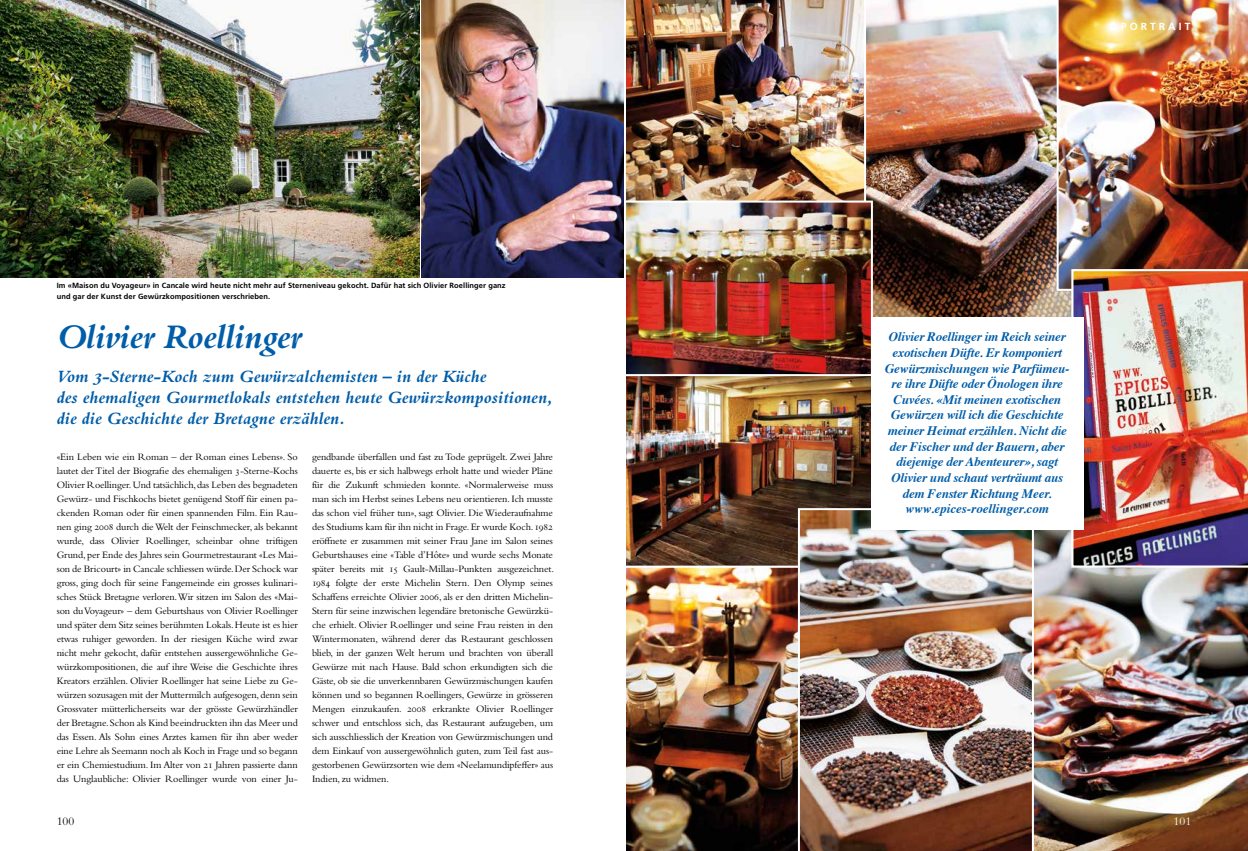
<style>
.page{position:relative;width:1248px;height:851px;background:#fff}
.page>*{position:absolute;margin:0;border:0;box-sizing:border-box;transform-origin:0 0}
.t1{font:italic 700 36px "Bembo Std";letter-spacing:-.02em;color:#005da9}
.t2{font:italic 700 18px/21px "Bembo Std";color:#005da9}
.t3{font:italic 700 13px/15.6px "Times";letter-spacing:-.015em;color:#005da9;text-align:center}
.t4{font:12px "Bembo Std";color:#000}
.t5{font:12px "Bembo Std";color:#fff}
.t6{font:700 10.3px "Frutiger LT Std";letter-spacing:.3em;color:#fff}
.t7{font:10.2px/14px "Bembo Std";letter-spacing:-.01em;color:#000;text-align:justify}
.t8{font:700 7.5px/11px "Frutiger LT Std";letter-spacing:.01em;color:#000}
</style>
<div class="page">
<img style="left:0;top:0;width:420px;height:277px">
<img style="left:422px;top:0;width:202px;height:277px">
<img style="left:626px;top:0;width:238px;height:200px">
<img style="left:626px;top:567px;width:171px;height:283px">
<img style="left:864px;top:0;width:207px;height:317px">
<img style="left:627px;top:376px;width:243px;height:188px">
<img style="left:1056px;top:0;width:191px;height:291px">
<img style="left:627px;top:203px;width:242px;height:170px">
<div style="left:624px;top:200px;width:248px;height:176px;border:2px solid #fff"></div>
<img style="left:1033px;top:530px;width:214px;height:320px">
<img style="left:797px;top:508px;width:235px;height:342px">
<img style="left:1071px;top:269px;width:176px;height:298px">
<div style="left:870px;top:317px;width:213px;height:213px;background:#fff"></div>
<p class="t8" style="left:57px;top:280px;width:450px">Im «Maison du Voyageur» in Cancale wird heute nicht mehr auf Sterneniveau gekocht. Dafür hat sich Olivier Roellinger ganz und gar der Kunst der Gewürzkompositionen verschrieben.</p>
<h1 class="t1" style="left:57px;top:317px;width:246px">Olivier Roellinger</h1>
<h2 class="t2" style="left:57px;top:365px;width:498px">Vom 3-Sterne-Koch zum Gewürzalchemisten – in der Küche<br>des ehemaligen Gourmetlokals entstehen heute Gewürzkompositionen, die die Geschichte der Bretagne erzählen.</h2>
<p class="t7" style="left:57px;top:449px;width:242px">«Ein Leben wie ein Roman – der Roman eines Lebens». So lautet der Titel der Biografie des ehemaligen 3-Sterne-Kochs Olivier Roellinger. Und tatsächlich, das Leben des begnadeten Gewürz- und Fischkochs bietet genügend Stoff für einen pa&shy;ckenden Roman oder für einen spannenden Film. Ein Rau&shy;nen ging 2008 durch die Welt der Feinschmecker, als bekannt wurde, dass Olivier Roellinger, scheinbar ohne triftigen Grund, per Ende des Jahres sein Gourmetrestaurant «Les Mai&shy;son de Bricourt» in Cancale schliessen würde. Der Schock war gross, ging doch für seine Fangemeinde ein grosses kulinari&shy;sches Stück Bretagne verloren.Wir sitzen im Salon des «Mai&shy;son du Voyageur» – dem Geburtshaus von Olivier Roellinger und später dem Sitz seines berühmten Lokals. Heute ist es hier etwas ruhiger geworden. In der riesigen Küche wird zwar nicht mehr gekocht, dafür entstehen aussergewöhnliche Ge&shy;würzkompositionen, die auf ihre Weise die Geschichte ihres Kreators erzählen. Olivier Roellinger hat seine Liebe zu Ge&shy;würzen sozusagen mit der Muttermilch aufgesogen, denn sein Grossvater mütterlicherseits war der grösste Gewürzhändler der Bretagne. Schon als Kind beeindruckten ihn das Meer und das Essen. Als Sohn eines Arztes kamen für ihn aber weder eine Lehre als Seemann noch als Koch in Frage und so begann er ein Chemiestudium. Im Alter von 21 Jahren passierte dann das Unglaubliche: Olivier Roellinger wurde von einer Ju-</p>
<p class="t7" style="left:312px;top:449px;width:243px">gendbande überfallen und fast zu Tode geprügelt. Zwei Jahre dauerte es, bis er sich halbwegs erholt hatte und wieder Pläne für die Zukunft schmieden konnte. «Normalerweise muss man sich im Herbst seines Lebens neu orientieren. Ich musste das schon viel früher tun», sagt Olivier. Die Wiederaufnahme des Studiums kam für ihn nicht in Frage. Er wurde Koch. 1982 eröffnete er zusammen mit seiner Frau Jane im Salon seines Geburtshauses eine «Table d’Hôte» und wurde sechs Monate später bereits mit 15 Gault-Millau-Punkten ausgezeichnet.<br>1984 folgte der erste Michelin Stern. Den Olymp seines Schaffens erreichte Olivier 2006, als er den dritten Michelin-Stern für seine inzwischen legendäre bretonische Gewürzkü&shy;che erhielt. Olivier Roellinger und seine Frau reisten in den Wintermonaten, während derer das Restaurant geschlossen blieb, in der ganzen Welt herum und brachten von überall Gewürze mit nach Hause. Bald schon erkundigten sich die Gäste, ob sie die unverkennbaren Gewürzmischungen kaufen können und so begannen Roellingers, Gewürze in grösseren Mengen einzukaufen. 2008 erkrankte Olivier Roellinger schwer und entschloss sich, das Restaurant aufzugeben, um sich ausschliesslich der Kreation von Gewürzmischungen und dem Einkauf von aussergewöhnlich guten, zum Teil fast aus&shy;gestorbenen Gewürzsorten wie dem «Neelamundipfeffer» aus Indien, zu widmen.</p>
<p class="t6" style="left:1120px;top:21px;width:71px">PORTRAIT</p>
<p class="t3" style="left:885px;top:328px;width:186px">Olivier Roellinger im Reich seiner exotischen Düfte. Er komponiert<br>Gewürzmischungen wie Parfümeu&shy;re ihre Düfte oder Önologen ihre<br>Cuvées. «Mit meinen exotischen<br>Gewürzen will ich die Geschichte meiner Heimat erzählen. Nicht die der Fischer und der Bauern, aber diejenige der Abenteurer», sagt<br>Olivier und schaut verträumt aus dem Fenster Richtung Meer. www.epices-roellinger.com</p>
<p class="t4" style="left:57px;top:813px;width:19px">100</p>
<p class="t5" style="left:1173px;top:813px;width:19px">101</p>
</div>
